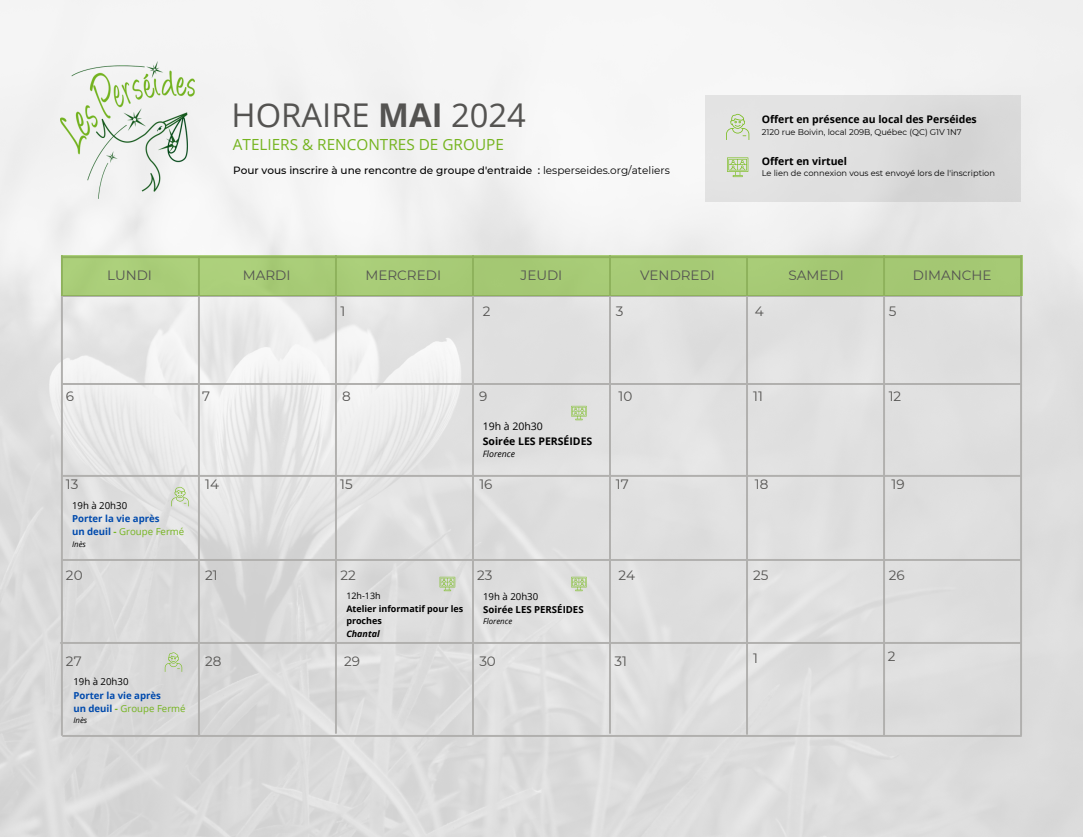
<style>
.page{position:relative;width:1083px;height:837px;background:#fff}
.page>*{position:absolute;margin:0;border:0;box-sizing:border-box;transform-origin:0 0}
.t1{font:32.73px "Open Sans";color:#545351}
.t2{font:15.31px "Open Sans";color:#75b41f}
.t3{font:13.56px "Montserrat";color:#545351}
.t4{font:700 10.5px/14.4px "Open Sans";color:#000}
.t5{font:500 10.5px "Montserrat";color:#000}
.t6{font:700 9.62px/13.1px "Open Sans";color:#004aad}
.t7{font:700 9.62px/13.1px "Open Sans";color:#000}
.t8{font:700 8.92px/12.4px "Open Sans";color:#000}
.t9{font:8.92px "Open Sans";color:#000}
.t10{font:italic 700 8.92px "Open Sans";color:#000}
.t11{font:italic 8.75px "Open Sans";color:#000}
.t12{font:8.31px "Montserrat";color:#000}
.t13{font:italic 7.88px "Open Sans";color:#000}
.s1{font-weight:700}
.s2{font-weight:400}
.s3{font-weight:400;color:#000}
.s4{color:#75b41f}
.s5{font-weight:400;color:#75b41f}
</style>
<div class="page">
<img style="left:0;top:0;width:1083px;height:837px">
<hr style="left:62px;top:295px;width:959px;height:2px;background:#b1b0ae">
<hr style="left:62px;top:383px;width:959px;height:2px;background:#b1b0ae">
<hr style="left:62px;top:475px;width:959px;height:2px;background:#b1b0ae">
<hr style="left:62px;top:559px;width:959px;height:2px;background:#b1b0ae">
<hr style="left:61px;top:642px;width:959px;height:2px;background:#b1b0ae">
<hr style="left:61px;top:256px;width:2px;height:479px;background:#b1b0ae">
<hr style="left:198px;top:257px;width:2px;height:478px;background:#b1b0ae">
<hr style="left:335px;top:256px;width:2px;height:477px;background:#b1b0ae">
<hr style="left:472px;top:256px;width:2px;height:479px;background:#b1b0ae">
<hr style="left:609px;top:256px;width:2px;height:477px;background:#b1b0ae">
<hr style="left:746px;top:257px;width:2px;height:477px;background:#b1b0ae">
<hr style="left:883px;top:256px;width:2px;height:479px;background:#b1b0ae">
<hr style="left:1020px;top:256px;width:2px;height:479px;background:#b1b0ae">
<hr style="left:63px;top:735px;width:958px;height:2px;background:#b1b0ae">
<img style="left:60px;top:62px;width:134px;height:136px">
<div style="left:61px;top:255px;width:961px;height:40px;background:#a6ca75"></div>
<div style="left:705px;top:96px;width:315px;height:106px;background:#dfdfdf"></div>
<svg style="left:726px;top:114px;width:23px;height:26px"></svg>
<svg style="left:727px;top:157px;width:21px;height:20px"></svg>
<svg style="left:571px;top:406px;width:16px;height:14px"></svg>
<svg style="left:571px;top:577px;width:16px;height:14px"></svg>
<svg style="left:171px;top:487px;width:18px;height:19px"></svg>
<svg style="left:165px;top:652px;width:17px;height:20px"></svg>
<svg style="left:440px;top:577px;width:15px;height:14px"></svg>
<h4 class="t1" style="left:232px;top:92px;width:296px">HORAIRE <span class="s1">MAI</span> 2024</h4>
<p class="t2" style="left:233px;top:134px;width:272px">ATELIERS &amp; RENCONTRES DE GROUPE</p>
<p class="t5" style="left:233px;top:164px;width:438px">Pour vous inscrire à une rencontre de groupe d'entraide : <span class="s2">lesperseides.org/ateliers</span></p>
<p class="t4" style="left:762px;top:112px;width:217px">Offert en présence au local des Perséides</p>
<h1 class="t12" style="left:762px;top:127px;width:202px">2120 rue Boivin, local 209B, Québec (QC) G1V 1N7</h1>
<h2 class="t4" style="left:762px;top:154px;width:87px">Offert en virtuel</h2>
<h5 class="t12" style="left:762px;top:168px;width:235px">Le lien de connexion vous est envoyé lors de l'inscription</h5>
<h3 class="t3" style="left:107px;top:267px;width:46px">LUNDI</h3>
<h3 class="t3" style="left:243px;top:267px;width:49px">MARDI</h3>
<h3 class="t3" style="left:365px;top:267px;width:77px">MERCREDI</h3>
<h3 class="t3" style="left:520px;top:267px;width:43px">JEUDI</h3>
<h3 class="t3" style="left:640px;top:267px;width:76px">VENDREDI</h3>
<h3 class="t3" style="left:788px;top:267px;width:57px">SAMEDI</h3>
<h3 class="t3" style="left:913px;top:267px;width:80px">DIMANCHE</h3>
<p class="t3" style="left:483px;top:302px;width:9px">2</p>
<p class="t3" style="left:616px;top:302px;width:9px">3</p>
<p class="t3" style="left:755px;top:302px;width:10px">4</p>
<p class="t3" style="left:340px;top:302px;width:6px">1</p>
<p class="t3" style="left:889px;top:302px;width:9px">5</p>
<p class="t3" style="left:66px;top:388px;width:10px">6</p>
<h5 class="t3" style="left:202px;top:388px;width:9px">7</h5>
<p class="t3" style="left:342px;top:388px;width:10px">8</p>
<p class="t3" style="left:479px;top:388px;width:10px">9</p>
<p class="t3" style="left:618px;top:388px;width:15px">10</p>
<p class="t3" style="left:753px;top:388px;width:11px">11</p>
<p class="t4" style="left:483px;top:419px;width:111px"><span class="s2">19h à 20h30<br></span>Soirée LES PERSÉIDES</p>
<p class="t11" style="left:483px;top:448px;width:34px">Florence</p>
<p class="t3" style="left:66px;top:476px;width:14px">13</p>
<p class="t3" style="left:205px;top:476px;width:15px">14</p>
<p class="t3" style="left:340px;top:476px;width:14px">15</p>
<p class="t3" style="left:479px;top:476px;width:15px">16</p>
<p class="t3" style="left:616px;top:476px;width:14px">17</p>
<p class="t3" style="left:755px;top:476px;width:15px">18</p>
<p class="t6" style="left:72px;top:499px;width:114px"><span class="s3">19h à 20h30<br></span>Porter la vie après<br>un deuil <span class="s4">-</span> <span class="s5">Groupe Fermé</span></p>
<p class="t13" style="left:72px;top:538px;width:15px">Inès</p>
<p class="t3" style="left:889px;top:388px;width:14px">12</p>
<p class="t3" style="left:891px;top:476px;width:15px">19</p>
<p class="t3" style="left:66px;top:566px;width:18px">20</p>
<p class="t3" style="left:205px;top:566px;width:14px">21</p>
<h5 class="t3" style="left:340px;top:566px;width:17px">22</h5>
<p class="t3" style="left:477px;top:566px;width:17px">23</p>
<p class="t3" style="left:618px;top:566px;width:18px">24</p>
<p class="t3" style="left:753px;top:566px;width:17px">25</p>
<p class="t3" style="left:889px;top:566px;width:17px">26</p>
<p class="t9" style="left:346px;top:590px;width:36px">12h-13h</p>
<h5 class="t8" style="left:346px;top:602px;width:118px">Atelier informatif pour les proches</h5>
<p class="t10" style="left:346px;top:627px;width:35px">Chantal</p>
<h4 class="t7" style="left:483px;top:590px;width:102px"><span class="s2">19h à 20h30<br></span>Soirée LES PERSÉIDES</h4>
<h4 class="t13" style="left:483px;top:616px;width:31px">Florence</h4>
<p class="t3" style="left:66px;top:653px;width:17px">27</p>
<p class="t3" style="left:205px;top:653px;width:18px">28</p>
<p class="t3" style="left:344px;top:653px;width:17px">29</p>
<p class="t3" style="left:479px;top:653px;width:18px">30</p>
<p class="t3" style="left:614px;top:653px;width:14px">31</p>
<p class="t6" style="left:73px;top:675px;width:114px"><span class="s3">19h à 20h30<br></span>Porter la vie après<br>un deuil <span class="s4">-</span> <span class="s5">Groupe Fermé</span></p>
<p class="t13" style="left:73px;top:714px;width:15px">Inès</p>
<p class="t3" style="left:753px;top:649px;width:6px">1</p>
<p class="t3" style="left:888px;top:648px;width:9px">2</p>
</div>
